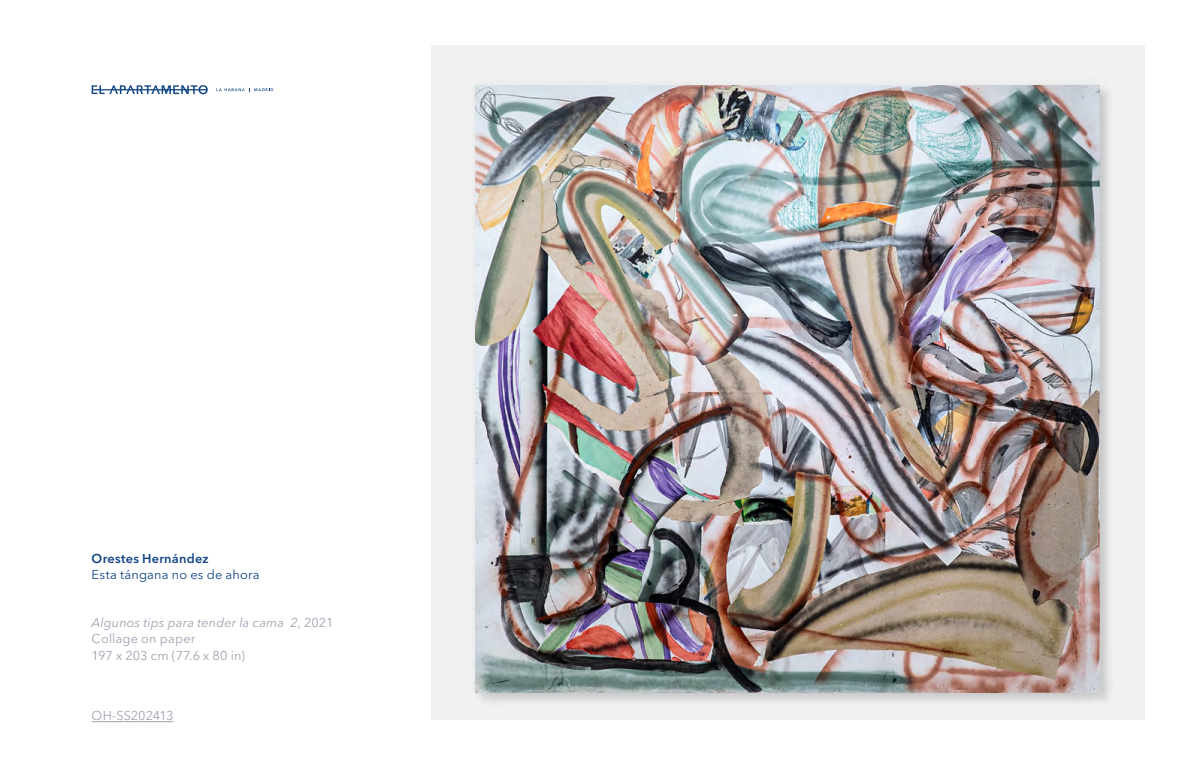
<style>
.page{position:relative;width:1191px;height:766px;background:#fff}
.page>*{position:absolute;margin:0;border:0;box-sizing:border-box;transform-origin:0 0}
.t1{font:12.75px/16.5px "Avenir Next LT Pro";letter-spacing:.01em;color:#9ea3b0}
.t2{font:12.75px "Avenir Next LT Pro";letter-spacing:.015em;color:#124585}
.t3{font:600 12.75px "Avenir Next LT Pro";letter-spacing:.015em;color:#124585}
.s1{font-style:italic}
</style>
<div class="page">
<svg style="left:216px;top:88px;width:57px;height:3px"></svg>
<svg style="left:92px;top:85px;width:116px;height:9px"></svg>
<div style="left:432px;top:46px;width:713px;height:674px;background:#f1f1f1"></div>
<hr style="left:92px;top:721px;width:81px;height:1px;background:#9ea3b0">
<div style="left:475px;top:84px;width:639px;height:622px;background:#ebebeb"></div>
<div style="left:467px;top:76px;width:640px;height:624px;background:#707580;opacity:.1"></div>
<img style="left:475px;top:85px;width:624px;height:607px">
<p class="t3" style="left:92px;top:550px;width:119px">Orestes Hernández</p>
<p class="t2" style="left:92px;top:567px;width:170px">Esta tángana no es de ahora</p>
<p class="t1" style="left:92px;top:613px;width:243px"><span class="s1">Algunos tips para tender la cama 2</span>, 2021<br>Collage on paper<br>197 x 203 cm (77.6 x 80 in)</p>
<p class="t1" style="left:92px;top:707px;width:83px">OH-SS202413</p>
</div>
